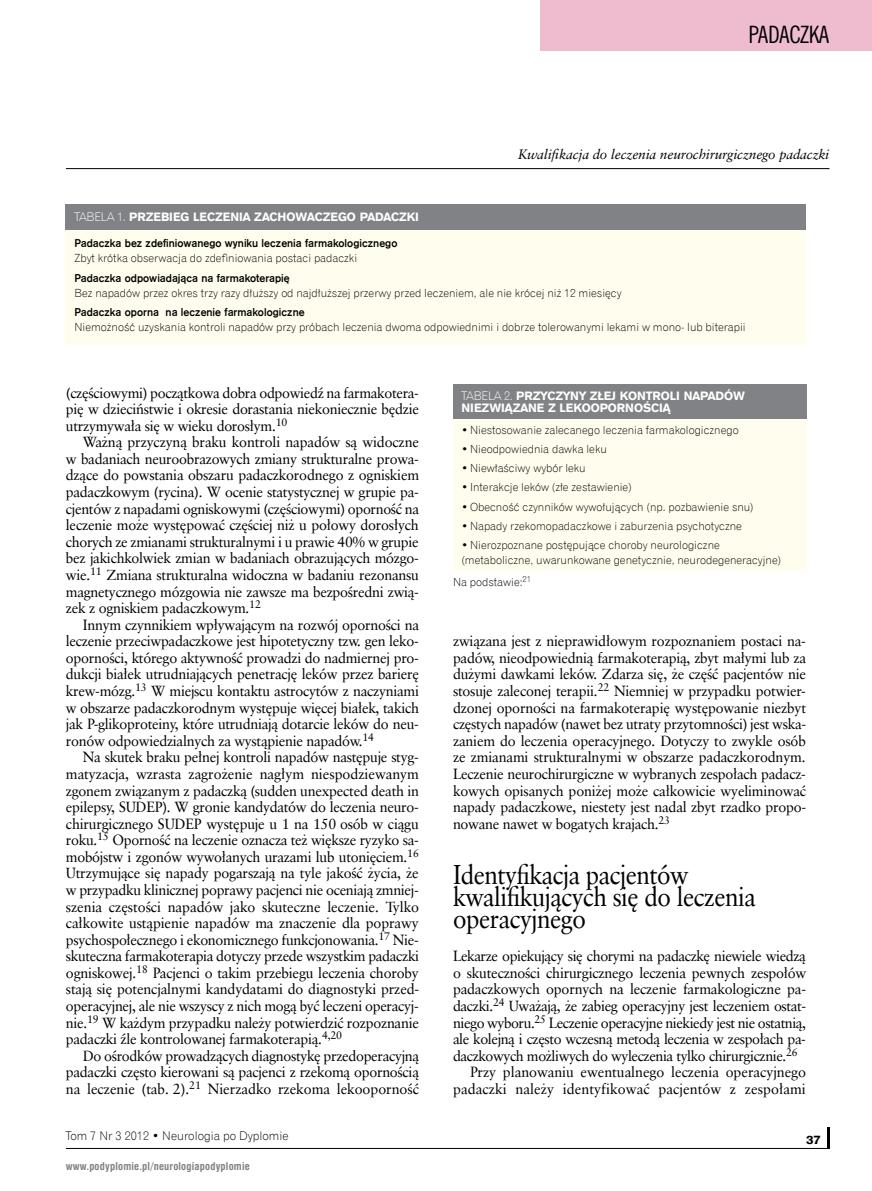
<style>
.page{position:relative;width:872px;height:1191px;background:#fff}
.page>*{position:absolute;margin:0;border:0;box-sizing:border-box;transform-origin:0 0}
.t1{font:27px/21.8px "Class Garmnd EU";letter-spacing:-.02em;color:#000;scale:.9 1}
.t2{font:24px "News Goth Cn EU";letter-spacing:-.01em;color:#000}
.t3{font:14.7px/16.6px "Class Garmnd EU";letter-spacing:-.02em;color:#000;text-align:justify}
.t4{font:14.7px "Class Garmnd EU";letter-spacing:.005em;color:#000}
.t5{font:italic 13.5px "Class Garmnd EU";color:#000}
.t6{font:12px/12px "Gothic 725 Blk EU";color:#fff}
.t7{font:12px "Gothic 720 Lt EU";color:#000}
.t8{font:12px "Gothic 725 Blk EU";color:#000}
.t9{font:11.25px/15px "Gothic 720 Lt EU";color:#000}
.t10{font:11.25px "Gothic 725 Bd EU";color:#000}
.t11{font:700 10.5px "Swis 721 Cn EU";letter-spacing:.02em;color:#808285}
.s1{font-family:"Gothic 720 Lt EU"}
</style>
<div class="page">
<hr style="left:66px;top:168px;width:763px;height:1px;background:#000">
<div style="left:540px;top:0;width:332px;height:51px;background:#eebcce"></div>
<hr style="left:827px;top:1127px;width:2px;height:21px;background:#000">
<hr style="left:66px;top:1148px;width:763px;height:1px;background:#000">
<div style="left:66px;top:204px;width:740px;height:141px;background:#fffeee"></div>
<div style="left:66px;top:204px;width:740px;height:26px;background:#808285"></div>
<div style="left:453px;top:385px;width:353px;height:186px;background:#fffeee"></div>
<div style="left:453px;top:385px;width:353px;height:34px;background:#808285"></div>
<h2 class="t2" style="left:748px;top:20px;width:82px">PADACZKA</h2>
<p class="t5" style="left:518px;top:146px;width:312px">Kwalifikacja do leczenia neurochirurgicznego padaczki</p>
<p class="t6" style="left:74px;top:212px;width:346px"><span class="s1">TaBela 1.</span> PRZEBIEG LECZENIA ZACHOWACZEGO PADACZKI</p>
<p class="t10" style="left:74px;top:237px;width:324px">Padaczka bez zdefiniowanego wyniku leczenia farmakologicznego</p>
<p class="t9" style="left:74px;top:251px;width:284px">Zbyt krótka obserwacja do zdefiniowania postaci padaczki</p>
<p class="t10" style="left:74px;top:271px;width:217px">Padaczka odpowiadająca na farmakoterapię</p>
<p class="t9" style="left:74px;top:285px;width:548px">Bez napadów przez okres trzy razy dłuższy od najdłuższej przerwy przed leczeniem, ale nie krócej niż 12 miesięcy</p>
<p class="t10" style="left:74px;top:306px;width:232px">Padaczka oporna na leczenie farmakologiczne</p>
<p class="t9" style="left:74px;top:319px;width:672px">Niemożność uzyskania kontroli napadów przy próbach leczenia dwoma odpowiednimi i dobrze tolerowanymi lekami w mono- lub biterapii</p>
<p class="t3" style="left:66px;top:384px;width:354px">(częściowymi) początkowa dobra odpowiedź na farmakotera&shy;pię w dzieciństwie i okresie dorastania niekoniecznie będzie utrzymywała się w wieku dorosłym.<sup>10</sup></p>
<p class="t3" style="left:66px;top:434px;width:355px;text-indent:17px">Ważną przyczyną braku kontroli napadów są widoczne w badaniach neuroobrazowych zmiany strukturalne prowa&shy;dzące do powstania obszaru padaczkorodnego z ogniskiem padaczkowym (rycina). W ocenie statystycznej w grupie pa&shy;cjentów z napadami ogniskowymi (częściowymi) oporność na leczenie może występować częściej niż u połowy dorosłych chorych ze zmianami strukturalnymi i u prawie 40% w grupie bez jakichkolwiek zmian w badaniach obrazujących mózgo&shy;wie.<sup>11</sup> Zmiana strukturalna widoczna w badaniu rezonansu magnetycznego mózgowia nie zawsze ma bezpośredni zwią&shy;zek z ogniskiem padaczkowym.<sup>12</sup></p>
<p class="t3" style="left:66px;top:616px;width:354px;text-indent:17px">Innym czynnikiem wpływającym na rozwój oporności na leczenie przeciwpadaczkowe jest hipotetyczny tzw. gen leko&shy;oporności, którego aktywność prowadzi do nadmiernej pro&shy;dukcji białek utrudniających penetrację leków przez barierę krew-mózg.<sup>13</sup> W miejscu kontaktu astrocytów z naczyniami w obszarze padaczkorodnym występuje więcej białek, takich jak P-glikoproteiny, które utrudniają dotarcie leków do neu&shy;ronów odpowiedzialnych za wystąpienie napadów.<sup>14</sup></p>
<p class="t3" style="left:66px;top:749px;width:355px;text-indent:17px">Na skutek braku pełnej kontroli napadów następuje styg&shy;matyzacja, wzrasta zagrożenie nagłym niespodziewanym zgonem związanym z padaczką (sudden unexpected death in epilepsy, SUDEP). W gronie kandydatów do leczenia neuro&shy;chirurgicznego SUDEP występuje u 1 na 150 osób w ciągu roku.<sup>15</sup> Oporność na leczenie oznacza też większe ryzyko sa&shy;mobójstw i zgonów wywołanych urazami lub utonięciem.<sup>16<br></sup>Utrzymujące się napady pogarszają na tyle jakość życia, że w przypadku klinicznej poprawy pacjenci nie oceniają zmniej&shy;szenia częstości napadów jako skuteczne leczenie. Tylko całkowite ustąpienie napadów ma znaczenie dla poprawy psychospołecznego i ekonomicznego funkcjonowania.<sup>17</sup> Nie&shy;skuteczna farmakoterapia dotyczy przede wszystkim padaczki ogniskowej.<sup>18</sup> Pacjenci o takim przebiegu leczenia choroby stają się potencjalnymi kandydatami do diagnostyki przed&shy;operacyjnej, ale nie wszyscy z nich mogą być leczeni operacyj&shy;nie.<sup>19</sup> W każdym przypadku należy potwierdzić rozpoznanie padaczki źle kontrolowanej farmakoterapią.<sup>4,20</sup></p>
<p class="t3" style="left:66px;top:1047px;width:355px;text-indent:17px">Do ośrodków prowadzących diagnostykę przedoperacyjną padaczki często kierowani są pacjenci z rzekomą opornością na leczenie (tab. 2).<sup>21</sup> Nierzadko rzekoma lekooporność</p>
<p class="t6" style="left:461px;top:391px;width:285px"><span class="s1">TaBela 2.</span> PRZYCZYNY ZŁEJ KONTROLI NAPADÓW<br>NIEZWIĄZANE Z LEKOOPORNOŚCIĄ</p>
<p class="t9" style="left:461px;top:422px;width:279px">• Niestosowanie zalecanego leczenia farmakologicznego</p>
<p class="t9" style="left:461px;top:441px;width:147px">• Nieodpowiednia dawka leku</p>
<p class="t9" style="left:461px;top:461px;width:126px">• Niewłaściwy wybór leku</p>
<p class="t9" style="left:461px;top:480px;width:172px">• Interakcje leków (złe zestawienie)</p>
<p class="t9" style="left:461px;top:499px;width:294px">• Obecność czynników wywołujących (np. pozbawienie snu)</p>
<p class="t9" style="left:461px;top:518px;width:282px">• Napady rzekomopadaczkowe i zaburzenia psychotyczne</p>
<p class="t9" style="left:461px;top:538px;width:321px">• Nierozpoznane postępujące choroby neurologiczne (metaboliczne, uwarunkowane genetycznie, neurodegeneracyjne)</p>
<p class="t9" style="left:453px;top:575px;width:80px">Na podstawie:<sup>21</sup></p>
<p class="t3" style="left:453px;top:633px;width:355px">związana jest z nieprawidłowym rozpoznaniem postaci na&shy;padów, nieodpowiednią farmakoterapią, zbyt małymi lub za dużymi dawkami leków. Zdarza się, że część pacjentów nie stosuje zaleconej terapii.<sup>22</sup> Niemniej w przypadku potwier&shy;dzonej oporności na farmakoterapię występowanie niezbyt częstych napadów (nawet bez utraty przytomności) jest wska&shy;zaniem do leczenia operacyjnego. Dotyczy to zwykle osób ze zmianami strukturalnymi w obszarze padaczkorodnym.<br>Leczenie neurochirurgiczne w wybranych zespołach padacz&shy;kowych opisanych poniżej może całkowicie wyeliminować napady padaczkowe, niestety jest nadal zbyt rzadko propo&shy;nowane nawet w bogatych krajach.<sup>23</sup></p>
<h1 class="t1" style="left:453px;top:864px;width:338px">Identyfikacja pacjentów kwalifikujących się do leczenia operacyjnego</h1>
<p class="t3" style="left:453px;top:948px;width:354px">Lekarze opiekujący się chorymi na padaczkę niewiele wiedzą</p>
<p class="t3" style="left:453px;top:964px;width:355px">o skuteczności chirurgicznego leczenia pewnych zespołów</p>
<p class="t3" style="left:453px;top:981px;width:354px">padaczkowych opornych na leczenie farmakologiczne pa-</p>
<p class="t3" style="left:453px;top:997px;width:355px">daczki.<sup>24</sup> Uważają, że zabieg operacyjny jest leczeniem ostat-</p>
<p class="t3" style="left:453px;top:1014px;width:355px">niego wyboru.<sup>25</sup> Leczenie operacyjne niekiedy jest nie ostatnią,</p>
<p class="t3" style="left:453px;top:1030px;width:354px">ale kolejną i często wczesną metodą leczenia w zespołach pa-</p>
<p class="t3" style="left:453px;top:1047px;width:346px">daczkowych możliwych do wyleczenia tylko chirurgicznie.<sup>26</sup></p>
<p class="t3" style="left:470px;top:1064px;width:338px">Przy planowaniu ewentualnego leczenia operacyjnego</p>
<p class="t4" style="left:453px;top:1079px;width:354px">padaczki należy identyfikować pacjentów z zespołami</p>
<p class="t7" style="left:66px;top:1128px;width:224px">Tom 7 Nr 3 2012 • Neurologia po Dyplomie</p>
<p class="t8" style="left:806px;top:1132px;width:16px">37</p>
<p class="t11" style="left:66px;top:1159px;width:186px">www.podyplomie.pl/neurologiapodyplomie</p>
</div>
